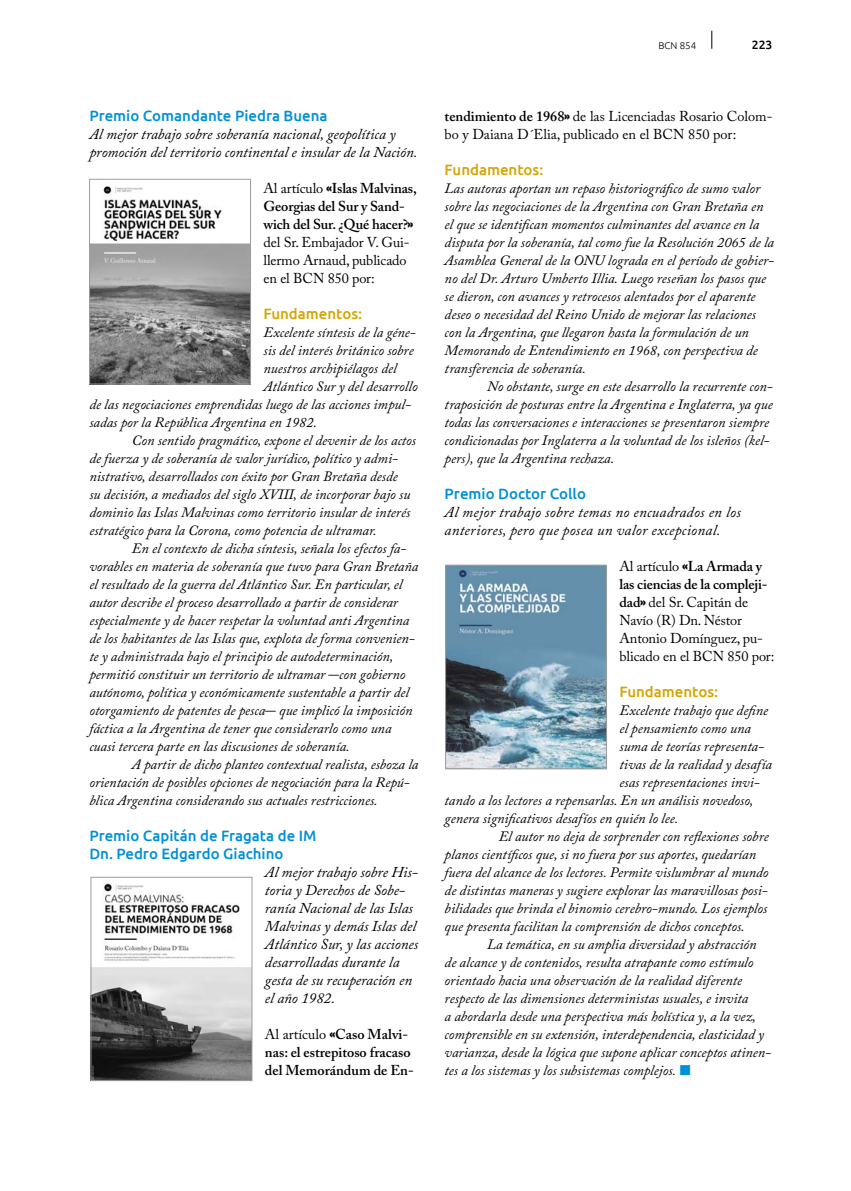
<style>
.page{position:relative;width:851px;height:1191px;background:#fff}
.page>*{position:absolute;margin:0;border:0;box-sizing:border-box;transform-origin:0 0}
.t1{font:italic 15px/18px "Adobe Caslon Pro";color:#000}
.t2{font:500 15px/18px "Ubuntu";color:#0090d7}
.t3{font:italic 15px/18px "Adobe Caslon Pro";letter-spacing:.02em;color:#000}
.t4{font:500 15px "Ubuntu";color:#d4a504}
.t5{font:italic 14.25px/18px "Adobe Caslon Pro";color:#000}
.t6{font:14.25px/18px "Adobe Caslon Pro";letter-spacing:-.01em;color:#000}
.t7{font:600 14.25px/18px "Adobe Caslon Pro";color:#000}
.t8{font:500 12px "Ubuntu";color:#000}
.t9{font:300 9.75px "Ubuntu";color:#000}
.s1{font-family:"Akzidenz Grotesk BQ";font-weight:800}
.s2{font-weight:600}
.s3{font-style:normal}
.s4{font-weight:400}
.s5{color:#0090d7}
</style>
<div class="page">
<svg style="left:711px;top:31px;width:1px;height:18px"></svg>
<img style="left:91px;top:186px;width:158px;height:196px">
<div style="left:89px;top:179px;width:162px;height:205px;border:1px solid #9d9d9c"></div>
<img style="left:447px;top:567px;width:157px;height:200px">
<div style="left:445px;top:565px;width:161px;height:204px;border:1px solid #9d9d9c"></div>
<img style="left:93px;top:883px;width:157px;height:195px">
<div style="left:91px;top:877px;width:161px;height:203px;border:1px solid #9d9d9c"></div>
<p class="t9" style="left:658px;top:39px;width:39px">BCN 854</p>
<p class="t8" style="left:751px;top:37px;width:22px">223</p>
<p class="t2" style="left:89px;top:106px;width:240px">Premio Comandante Piedra Buena</p>
<p class="t1" style="left:89px;top:125px;width:330px">Al mejor trabajo sobre soberanía nacional, geopolítica y promoción del territorio continental e insular de la Nación.</p>
<p class="t6" style="left:263px;top:179px;width:155px">Al artículo <span class="s1">«</span><span class="s2">Islas Malvinas,<br>Georgias del Sur y Sand&shy;wich del Sur. ¿Qué hacer?</span><span class="s1">» </span>del Sr. Embajador V. Gui&shy;llermo Arnaud, publicado en el BCN 850 por:</p>
<p class="t4" style="left:263px;top:304px;width:100px">Fundamentos:</p>
<p class="t5" style="left:263px;top:323px;width:154px">Excelente síntesis de la géne-</p>
<p class="t5" style="left:263px;top:341px;width:152px">sis del interés británico sobre</p>
<p class="t5" style="left:263px;top:359px;width:135px">nuestros archipiélagos del</p>
<p class="t5" style="left:263px;top:377px;width:156px">Atlántico Sur y del desarrollo</p>
<p class="t5" style="left:89px;top:395px;width:323px">de las negociaciones emprendidas luego de las acciones impul-</p>
<p class="t5" style="left:89px;top:413px;width:229px">sadas por la República Argentina en 1982.</p>
<p class="t5" style="left:132px;top:431px;width:285px">Con sentido pragmático, expone el devenir de los actos</p>
<p class="t5" style="left:89px;top:449px;width:310px">de fuerza y de soberanía de valor jurídico, político y admi-</p>
<p class="t5" style="left:89px;top:467px;width:310px">nistrativo, desarrollados con éxito por Gran Bretaña desde</p>
<p class="t5" style="left:89px;top:485px;width:322px">su decisión, a mediados del siglo XVIII, de incorporar bajo su</p>
<p class="t5" style="left:89px;top:503px;width:322px">dominio las Islas Malvinas como territorio insular de interés</p>
<p class="t5" style="left:89px;top:521px;width:289px">estratégico para la Corona, como potencia de ultramar.</p>
<p class="t5" style="left:132px;top:539px;width:276px">En el contexto de dicha síntesis, señala los efectos fa-</p>
<p class="t5" style="left:89px;top:557px;width:330px">vorables en materia de soberanía que tuvo para Gran Bretaña</p>
<p class="t5" style="left:89px;top:575px;width:314px">el resultado de la guerra del Atlántico Sur. En particular, el</p>
<p class="t5" style="left:89px;top:593px;width:310px">autor describe el proceso desarrollado a partir de considerar</p>
<p class="t5" style="left:89px;top:611px;width:321px">especialmente y de hacer respetar la voluntad anti Argentina</p>
<p class="t5" style="left:89px;top:629px;width:327px">de los habitantes de las Islas que, explota de forma convenien-</p>
<p class="t5" style="left:89px;top:647px;width:305px">te y administrada bajo el principio de autodeterminación,</p>
<p class="t5" style="left:89px;top:665px;width:317px">permitió constituir un territorio de ultramar <span class="s3">-</span>con gobierno</p>
<p class="t5" style="left:89px;top:683px;width:321px">autónomo, política y económicamente sustentable a partir del</p>
<p class="t5" style="left:89px;top:701px;width:325px">otorgamiento de patentes de pesca<span class="s3">-</span> que implicó la imposición</p>
<p class="t5" style="left:89px;top:719px;width:303px">fáctica a la Argentina de tener que considerarlo como una</p>
<p class="t5" style="left:89px;top:737px;width:262px">cuasi tercera parte en las discusiones de soberanía.</p>
<p class="t5" style="left:132px;top:755px;width:288px">A partir de dicho planteo contextual realista, esboza la</p>
<p class="t5" style="left:89px;top:773px;width:322px">orientación de posibles opciones de negociación para la Repú-</p>
<p class="t5" style="left:89px;top:791px;width:290px">blica Argentina considerando sus actuales restricciones.</p>
<p class="t2" style="left:89px;top:826px;width:228px">Premio Capitán de Fragata de IM<br>Dn. Pedro Edgardo Giachino</p>
<p class="t1" style="left:265px;top:863px;width:155px">Al mejor trabajo sobre His&shy;toria y Derechos de Sobe&shy;ranía Nacional de las Islas<br>Malvinas y demás Islas del<br>Atlántico Sur, y las acciones desarrolladas durante la gesta de su recuperación en el año 1982.</p>
<p class="t7" style="left:265px;top:1025px;width:150px"><span class="s4">Al artículo</span> <span class="s1">«</span>Caso Malvi&shy;nas: el estrepitoso fracaso del Memorándum de En-</p>
<p class="t6" style="left:444px;top:107px;width:329px"><span class="s2">tendimiento de 1968</span><span class="s1">»</span> de las Licenciadas Rosario Colom&shy;bo y Daiana D´Elia, publicado en el BCN 850 por:</p>
<p class="t4" style="left:444px;top:160px;width:100px">Fundamentos:</p>
<p class="t5" style="left:444px;top:179px;width:331px">Las autoras aportan un repaso historiográfico de sumo valor sobre las negociaciones de la Argentina con Gran Bretaña en el que se identifican momentos culminantes del avance en la disputa por la soberanía, tal como fue la Resolución 2065 de la Asamblea General de la ONU lograda en el período de gobier&shy;no del Dr. Arturo Umberto Illia. Luego reseñan los pasos que se dieron, con avances y retrocesos alentados por el aparente deseo o necesidad del Reino Unido de mejorar las relaciones con la Argentina, que llegaron hasta la formulación de un Memorando de Entendimiento en 1968, con perspectiva de transferencia de soberanía.</p>
<p class="t5" style="left:444px;top:377px;width:329px;text-indent:43px">No obstante, surge en este desarrollo la recurrente con&shy;traposición de posturas entre la Argentina e Inglaterra, ya que todas las conversaciones e interacciones se presentaron siempre condicionadas por Inglaterra a la voluntad de los isleños (kel&shy;pers), que la Argentina rechaza.</p>
<p class="t2" style="left:444px;top:484px;width:143px">Premio Doctor Collo</p>
<p class="t3" style="left:444px;top:503px;width:298px">Al mejor trabajo sobre temas no encuadrados en los anteriores, pero que posea un valor excepcional.</p>
<p class="t6" style="left:619px;top:557px;width:156px">Al artículo <span class="s1">«</span><span class="s2">La Armada y las ciencias de la compleji&shy;dad</span><span class="s1">»</span> del Sr. Capitán de<br>Navío (R) Dn. Néstor<br>Antonio Domínguez, pu&shy;blicado en el BCN 850 por:</p>
<p class="t4" style="left:619px;top:682px;width:100px">Fundamentos:</p>
<p class="t5" style="left:619px;top:701px;width:150px">Excelente trabajo que define</p>
<p class="t5" style="left:619px;top:719px;width:133px">el pensamiento como una</p>
<p class="t5" style="left:619px;top:737px;width:146px">suma de teorías representa-</p>
<p class="t5" style="left:619px;top:755px;width:154px">tivas de la realidad y desafía</p>
<p class="t5" style="left:619px;top:773px;width:142px">esas representaciones invi-</p>
<p class="t5" style="left:444px;top:791px;width:310px">tando a los lectores a repensarlas. En un análisis novedoso,</p>
<p class="t5" style="left:444px;top:809px;width:235px">genera significativos desafíos en quién lo lee.</p>
<p class="t5" style="left:498px;top:827px;width:271px">El autor no deja de sorprender con reflexiones sobre</p>
<p class="t5" style="left:444px;top:845px;width:313px">planos científicos que, si no fuera por sus aportes, quedarían</p>
<p class="t5" style="left:444px;top:863px;width:325px">fuera del alcance de los lectores. Permite vislumbrar al mundo</p>
<p class="t5" style="left:444px;top:881px;width:324px">de distintas maneras y sugiere explorar las maravillosas posi-</p>
<p class="t5" style="left:444px;top:899px;width:324px">bilidades que brinda el binomio cerebro-mundo. Los ejemplos</p>
<p class="t5" style="left:444px;top:917px;width:301px">que presenta facilitan la comprensión de dichos conceptos.</p>
<p class="t5" style="left:487px;top:935px;width:271px">La temática, en su amplia diversidad y abstracción</p>
<p class="t5" style="left:444px;top:953px;width:310px">de alcance y de contenidos, resulta atrapante como estímulo</p>
<p class="t5" style="left:444px;top:971px;width:299px">orientado hacia una observación de la realidad diferente</p>
<p class="t5" style="left:444px;top:989px;width:305px">respecto de las dimensiones deterministas usuales, e invita</p>
<p class="t5" style="left:444px;top:1007px;width:313px">a abordarla desde una perspectiva más holística y, a la vez,</p>
<p class="t5" style="left:444px;top:1025px;width:321px">comprensible en su extensión, interdependencia, elasticidad y</p>
<p class="t5" style="left:444px;top:1043px;width:328px">varianza, desde la lógica que supone aplicar conceptos atinen-</p>
<p class="t5" style="left:444px;top:1061px;width:247px">tes a los sistemas y los subsistemas complejos. <span class="s5">■</span></p>
</div>
